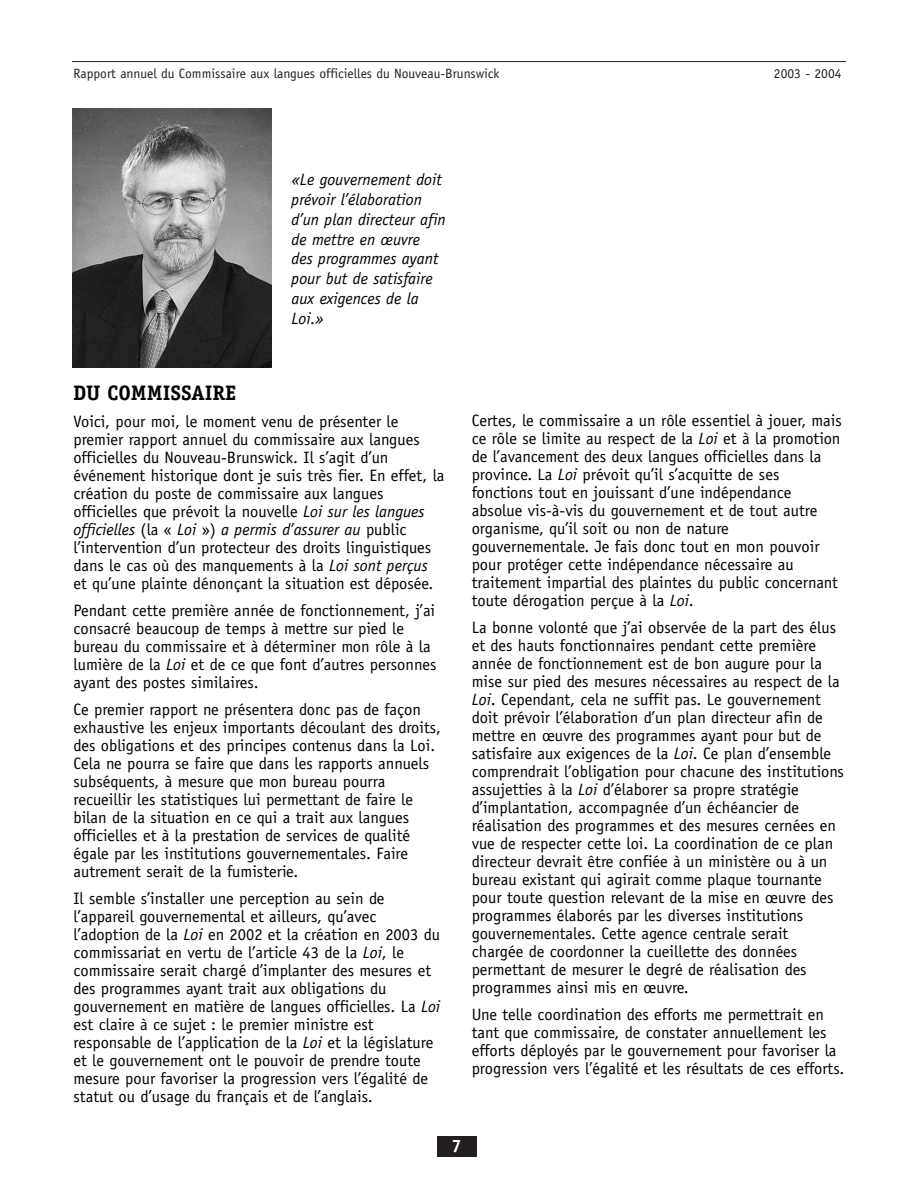
<style>
.page{position:relative;width:918px;height:1188px;background:#fff}
.page>*{position:absolute;margin:0;border:0;box-sizing:border-box;transform-origin:0 0}
.t1{font:700 21px "Officina Serif";color:#000}
.t2{font:700 18px "Officina Sans";color:#fff}
.t3{font:16.5px/18px "Officina Sans";color:#000}
.t4{font:italic 16.5px/19.8px "Officina Sans";color:#000}
.t5{font:13.5px "Officina Sans";color:#231f20}
.s1{font-style:italic}
</style>
<div class="page">
<hr style="left:72px;top:61px;width:774px;height:1px;background:#231f20">
<div style="left:437px;top:1136px;width:39px;height:21px;background:#231f20"></div>
<img style="left:72px;top:108px;width:199px;height:259px">
<p class="t5" style="left:74px;top:69px;width:427px">Rapport annuel du Commissaire aux langues officielles du Nouveau-Brunswick</p>
<p class="t5" style="left:774px;top:69px;width:69px">2003 - 2004</p>
<p class="t4" style="left:291px;top:171px;width:156px">«Le gouvernement doit prévoir l’élaboration d’un plan directeur afin de mettre en œuvre<br>des programmes ayant pour but de satisfaire aux exigences de la<br>Loi.»</p>
<p class="t1" style="left:74px;top:384px;width:165px">DU COMMISSAIRE</p>
<p class="t3" style="left:74px;top:413px;width:373px">Voici, pour moi, le moment venu de présenter le premier rapport annuel du commissaire aux langues officielles du Nouveau-Brunswick. Il s’agit d’un événement historique dont je suis très fier. En effet, la création du poste de commissaire aux langues officielles que prévoit la nouvelle <span class="s1">Loi sur les langues officielles</span> (la « <span class="s1">Loi</span> ») <span class="s1">a permis d’assurer au</span> public l’intervention d’un protecteur des droits linguistiques dans le cas où des manquements à la <span class="s1">Loi sont perçus </span>et qu’une plainte dénonçant la situation est déposée.</p>
<p class="t3" style="left:73px;top:602px;width:364px">Pendant cette première année de fonctionnement, j’ai consacré beaucoup de temps à mettre sur pied le bureau du commissaire et à déterminer mon rôle à la lumière de la <span class="s1">Loi</span> et de ce que font d’autres personnes ayant des postes similaires.</p>
<p class="t3" style="left:73px;top:701px;width:369px">Ce premier rapport ne présentera donc pas de façon exhaustive les enjeux importants découlant des droits, des obligations et des principes contenus dans la Loi.<br>Cela ne pourra se faire que dans les rapports annuels subséquents, à mesure que mon bureau pourra recueillir les statistiques lui permettant de faire le bilan de la situation en ce qui a trait aux langues officielles et à la prestation de services de qualité égale par les institutions gouvernementales. Faire autrement serait de la fumisterie.</p>
<p class="t3" style="left:73px;top:890px;width:368px">Il semble s’installer une perception au sein de l’appareil gouvernemental et ailleurs, qu’avec l’adoption de la <span class="s1">Loi</span> en 2002 et la création en 2003 du commissariat en vertu de l’article 43 de la <span class="s1">Loi</span>, le commissaire serait chargé d’implanter des mesures et des programmes ayant trait aux obligations du gouvernement en matière de langues officielles. La <span class="s1">Loi </span>est claire à ce sujet : le premier ministre est responsable de l’application de la <span class="s1">Loi</span> et la législature et le gouvernement ont le pouvoir de prendre toute mesure pour favoriser la progression vers l’égalité de statut ou d’usage du français et de l’anglais.</p>
<p class="t3" style="left:472px;top:413px;width:372px">Certes, le commissaire a un rôle essentiel à jouer, mais ce rôle se limite au respect de la <span class="s1">Loi</span> et à la promotion de l’avancement des deux langues officielles dans la province. La <span class="s1">Loi</span> prévoit qu’il s’acquitte de ses fonctions tout en jouissant d’une indépendance absolue vis-à-vis du gouvernement et de tout autre organisme, qu’il soit ou non de nature gouvernementale. Je fais donc tout en mon pouvoir pour protéger cette indépendance nécessaire au traitement impartial des plaintes du public concernant toute dérogation perçue à la <span class="s1">Loi</span>.</p>
<p class="t3" style="left:472px;top:620px;width:374px">La bonne volonté que j’ai observée de la part des élus et des hauts fonctionnaires pendant cette première année de fonctionnement est de bon augure pour la mise sur pied des mesures nécessaires au respect de la <span class="s1">Loi</span>. Cependant, cela ne suffit pas. Le gouvernement doit prévoir l’élaboration d’un plan directeur afin de mettre en œuvre des programmes ayant pour but de satisfaire aux exigences de la <span class="s1">Loi</span>. Ce plan d’ensemble comprendrait l’obligation pour chacune des institutions assujetties à la <span class="s1">Loi</span> d’élaborer sa propre stratégie d’implantation, accompagnée d’un échéancier de réalisation des programmes et des mesures cernées en vue de respecter cette loi. La coordination de ce plan directeur devrait être confiée à un ministère ou à un bureau existant qui agirait comme plaque tournante pour toute question relevant de la mise en œuvre des programmes élaborés par les diverses institutions gouvernementales. Cette agence centrale serait chargée de coordonner la cueillette des données permettant de mesurer le degré de réalisation des programmes ainsi mis en œuvre.</p>
<p class="t3" style="left:472px;top:1007px;width:374px">Une telle coordination des efforts me permettrait en tant que commissaire, de constater annuellement les efforts déployés par le gouvernement pour favoriser la progression vers l’égalité et les résultats de ces efforts.</p>
<p class="t2" style="left:452px;top:1139px;width:12px">7</p>
</div>
